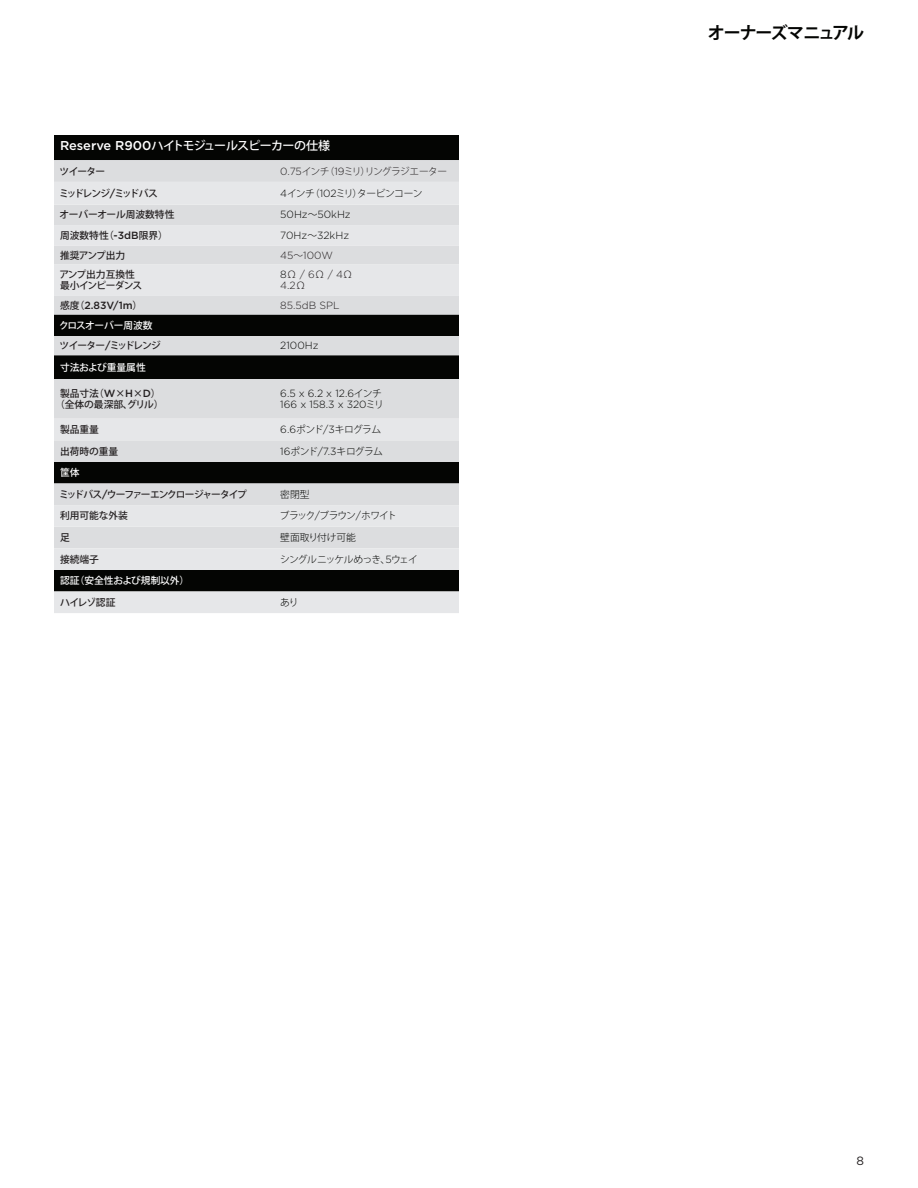
<style>
.page{position:relative;width:918px;height:1188px;background:#fff}
.page>*{position:absolute;margin:0;border:0;box-sizing:border-box;transform-origin:0 0}
.t1{font:700 16.95px "Koz Go Pro";letter-spacing:-.06em;color:#040503}
.t2{font:500 12px "Koz Go Pro";letter-spacing:-.06em;color:#fff}
.t3{font:12px "Gotham";color:#231f20}
.t4{font:300 10.5px/11.7px "Gotham";color:#040503}
.t5{font:300 10.5px/11.7px "Gotham";color:#231f20}
.t6{font:500 10.5px "Gotham";color:#231f20}
.t7{font:500 9.75px/11.7px "Koz Go Pro";letter-spacing:-.05em;color:#231f20}
.t8{font:300 9.75px "Koz Go Pro";letter-spacing:-.06em;color:#040503}
.t9{font:500 9.75px "Koz Go Pro";letter-spacing:-.01em;color:#fff}
.t10{font:500 9.75px/11.7px "Koz Go Pro";color:#231f20;text-align:center}
.t11{font:300 9.75px "Koz Go Pro";letter-spacing:-.06em;color:#231f20}
.t12{font:500 9.75px "Koz Go Pro";letter-spacing:-.1em;color:#231f20}
.t13{font:300 9.75px "Koz Go Pro";letter-spacing:-.08em;color:#040503}
.t14{font:300 9.75px "Koz Go Pro";letter-spacing:-.1em;color:#040503}
.t15{font:500 9.75px "Koz Go Pro";letter-spacing:-.13em;color:#231f20}
.t16{font:500 9.75px "Koz Go Pro";letter-spacing:-.01em;color:#231f20}
.t17{font:500 9.75px "Koz Go Pro";letter-spacing:-.08em;color:#231f20}
.t18{font:300 9.75px "Koz Go Pro";color:#040503}
.s1{font-family:"Gotham";font-size:12.9px}
.s2{font-family:"Gotham";font-size:10.5px}
.s3{font-family:"Koz Go Pro";font-size:9.75px}
.s4{color:#040503}
</style>
<div class="page">
<div style="left:54px;top:135px;width:405px;height:25px;background:#040503"></div>
<div style="left:54px;top:160px;width:405px;height:22px;background:#dcdddf"></div>
<svg style="left:54px;top:182px;width:405px;height:431px;background:#b4b5b6"></svg>
<p class="t2" style="left:60px;top:138px;width:272px"><span class="s1">Reserve R900</span>ハイトモジュールスピーカーの仕様</p>
<p class="t7" style="left:60px;top:166px;width:47px">ツイーター</p>
<p class="t11" style="left:280px;top:165px;width:168px"><span class="s2">0.75</span>インチ（<span class="s2">19</span>ミリ）リングラジエーター</p>
<p class="t15" style="left:59px;top:187px;width:100px">ミッドレンジ<span class="s2">/</span>ミッドバス</p>
<p class="t8" style="left:280px;top:187px;width:144px"><span class="s2">4</span>インチ（<span class="s2">102</span>ミリ）タービンコーン</p>
<p class="t16" style="left:60px;top:209px;width:116px">オーバーオール周波数特性</p>
<p class="t4" style="left:280px;top:209px;width:72px">50Hz<span class="s3">～</span>50kHz</p>
<p class="t7" style="left:60px;top:230px;width:109px">周波数特性（<span class="s2">-3dB</span>限界）</p>
<p class="t4" style="left:280px;top:229px;width:70px">70Hz<span class="s3">～</span>32kHz</p>
<p class="t7" style="left:60px;top:250px;width:67px">推奨アンプ出力</p>
<p class="t5" style="left:280px;top:249px;width:54px">45<span class="s3">～</span>100W</p>
<p class="t7" style="left:59px;top:269px;width:84px">アンプ出力互換性最小インピーダンス</p>
<p class="t5" style="left:280px;top:268px;width:74px"><span class="s4">8</span><span class="s3">Ω</span> / 6<span class="s3">Ω</span> / 4<span class="s3">Ω<br></span>4.2<span class="s3">Ω</span></p>
<p class="t6" style="left:60px;top:298px;width:84px"><span class="s3">感度（</span>2.83V/1m<span class="s3">）</span></p>
<p class="t5" style="left:280px;top:299px;width:61px">85.5dB SPL</p>
<p class="t9" style="left:59px;top:319px;width:95px">クロスオーバー周波数</p>
<p class="t17" style="left:60px;top:339px;width:103px">ツイーター<span class="s2">/</span>ミッドレンジ</p>
<p class="t4" style="left:280px;top:339px;width:40px">2100Hz</p>
<p class="t9" style="left:60px;top:361px;width:87px">寸法および重量属性</p>
<p class="t10" style="left:55px;top:388px;width:110px">製品寸法（<span class="s2">W</span>×<span class="s2">H</span>×<span class="s2">D</span>）（全体の最深部、グリル）</p>
<p class="t4" style="left:280px;top:387px;width:105px">6.5 x 6.2 x 12.6<span class="s3">インチ<br></span>166 x 158.3 x 320<span class="s3">ミリ</span></p>
<p class="t7" style="left:60px;top:424px;width:40px">製品重量</p>
<p class="t8" style="left:280px;top:423px;width:102px"><span class="s2">6.6</span>ポンド<span class="s2">/3</span>キログラム</p>
<p class="t7" style="left:60px;top:446px;width:60px">出荷時の重量</p>
<p class="t8" style="left:280px;top:445px;width:104px"><span class="s2">16</span>ポンド<span class="s2">/7.3</span>キログラム</p>
<p class="t9" style="left:60px;top:466px;width:21px">筐体</p>
<p class="t12" style="left:59px;top:488px;width:189px">ミッドバス<span class="s2">/</span>ウーファーエンクロージャータイプ</p>
<p class="t8" style="left:280px;top:488px;width:31px">密閉型</p>
<p class="t10" style="left:60px;top:511px;width:69px">利用可能な外装</p>
<p class="t14" style="left:280px;top:510px;width:119px">ブラック<span class="s2">/</span>ブラウン<span class="s2">/</span>ホワイト</p>
<p class="t7" style="left:60px;top:532px;width:11px">足</p>
<p class="t18" style="left:280px;top:531px;width:77px">壁面取り付け可能</p>
<p class="t7" style="left:60px;top:554px;width:40px">接続端子</p>
<p class="t13" style="left:280px;top:553px;width:139px">シングルニッケルめっき、<span class="s2">5</span>ウェイ</p>
<p class="t9" style="left:60px;top:574px;width:131px">認証（安全性および規制以外）</p>
<p class="t7" style="left:60px;top:597px;width:57px">ハイレゾ認証</p>
<p class="t8" style="left:280px;top:596px;width:20px">あり</p>
<h1 class="t1" style="left:708px;top:22px;width:158px">オーナーズマニュアル</h1>
<p class="t3" style="left:856px;top:1153px;width:9px">8</p>
</div>
